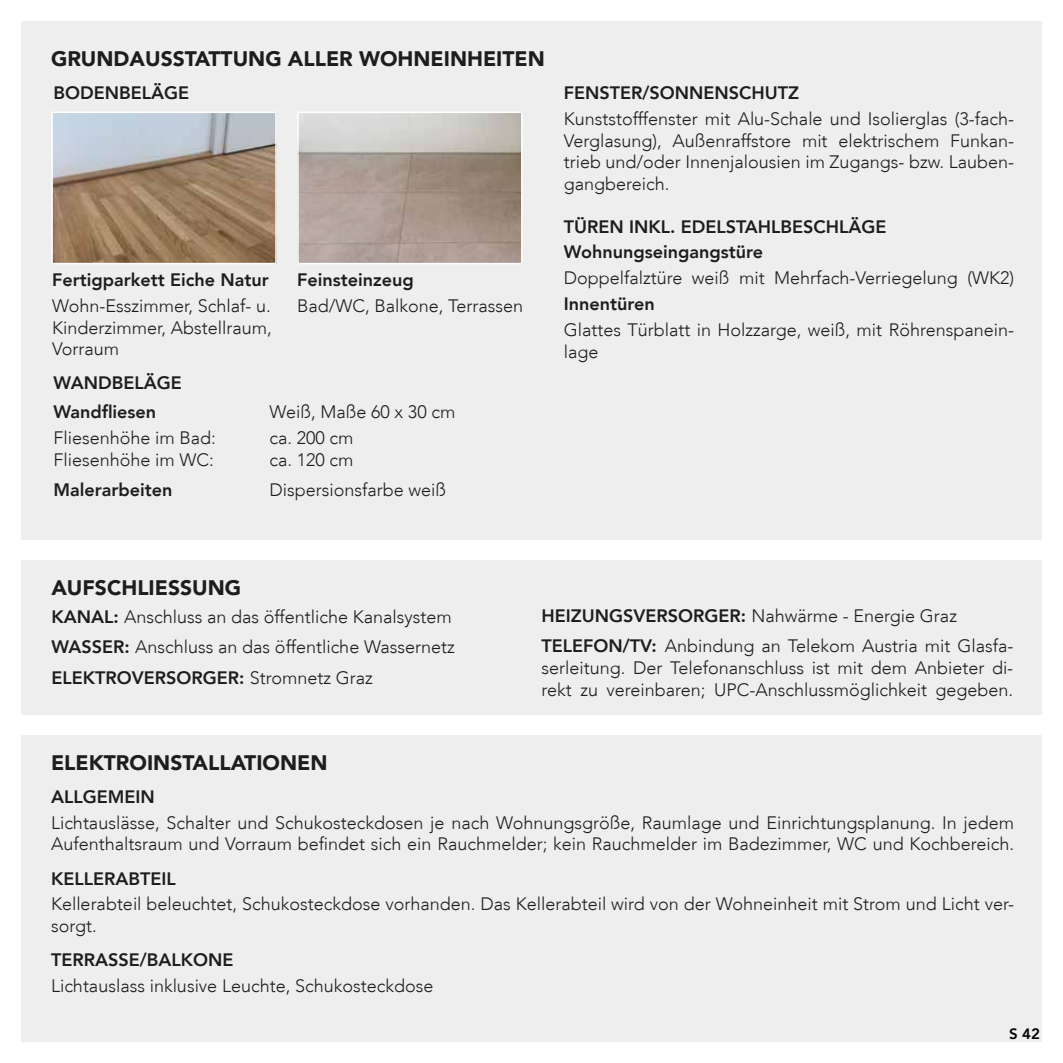
<style>
.page{position:relative;width:1063px;height:1063px;background:#fff}
.page>*{position:absolute;margin:0;border:0;box-sizing:border-box;transform-origin:0 0}
.t1{font:900 21px "Avenir LT";color:#1d1d1b}
.t2{font:300 18px/21.6px "Avenir LT";color:#1d1d1b}
.t3{font:800 18px/25.8px "Avenir LT";color:#1d1d1b}
.t4{font:800 15px "Avenir LT";color:#010101}
.s1{font-weight:800}
</style>
<div class="page">
<div style="left:21px;top:21px;width:1021px;height:519px;background:#eee"></div>
<div style="left:21px;top:561px;width:1021px;height:154px;background:#eee"></div>
<div style="left:21px;top:736px;width:1021px;height:306px;background:#eee"></div>
<img style="left:54px;top:115px;width:220px;height:146px">
<div style="left:51px;top:112px;width:226px;height:152px;border:2px solid #fff"></div>
<img style="left:300px;top:115px;width:220px;height:146px">
<div style="left:297px;top:112px;width:226px;height:152px;border:2px solid #fff"></div>
<p class="t1" style="left:51px;top:51px;width:495px">GRUNDAUSSTATTUNG ALLER WOHNEINHEITEN</p>
<p class="t3" style="left:54px;top:81px;width:137px">BODENBELÄGE</p>
<p class="t3" style="left:52px;top:268px;width:218px">Fertigparkett Eiche Natur</p>
<p class="t2" style="left:52px;top:296px;width:221px;text-align:justify">Wohn-Esszimmer, Schlaf- u.<br>Kinderzimmer, Abstellraum, Vorraum</p>
<p class="t3" style="left:297px;top:268px;width:118px">Feinsteinzeug</p>
<p class="t2" style="left:297px;top:296px;width:228px">Bad/WC, Balkone, Terrassen</p>
<p class="t3" style="left:54px;top:369px;width:130px;line-height:29.7px">WANDBELÄGE<br>Wandfliesen</p>
<p class="t2" style="left:270px;top:403px;width:187px">Weiß, Maße 60 x 30 cm</p>
<p class="t2" style="left:54px;top:429px;width:164px">Fliesenhöhe im Bad:</p>
<p class="t2" style="left:270px;top:429px;width:86px">ca. 200 cm</p>
<p class="t2" style="left:54px;top:450px;width:162px">Fliesenhöhe im WC:</p>
<p class="t2" style="left:270px;top:450px;width:86px">ca. 120 cm</p>
<p class="t3" style="left:54px;top:478px;width:121px">Malerarbeiten</p>
<p class="t2" style="left:270px;top:480px;width:178px">Dispersionsfarbe weiß</p>
<p class="t3" style="left:564px;top:81px;width:237px">FENSTER/SONNENSCHUTZ</p>
<p class="t2" style="left:564px;top:109px;width:452px;text-align:justify">Kunststofffenster mit Alu-Schale und Isolierglas (3-fach-Verglasung), Außenraffstore mit elektrischem Funkan&shy;trieb und/oder Innenjalousien im Zugangs- bzw. Lauben&shy;gangbereich.</p>
<p class="t3" style="left:564px;top:215px;width:324px">TÜREN INKL. EDELSTAHLBESCHLÄGE<br>Wohnungseingangstüre</p>
<p class="t2" style="left:564px;top:269px;width:452px">Doppelfalztüre weiß mit Mehrfach-Verriegelung (WK2)</p>
<p class="t3" style="left:564px;top:292px;width:93px">Innentüren</p>
<p class="t2" style="left:564px;top:320px;width:452px">Glattes Türblatt in Holzzarge, weiß, mit Röhrenspanein&shy;lage</p>
<p class="t1" style="left:51px;top:579px;width:191px">AUFSCHLIESSUNG</p>
<p class="t2" style="left:51px;top:604px;width:405px;line-height:30.2px"><span class="s1">KANAL:</span> Anschluss an das öffentliche Kanalsystem<br><span class="s1">WASSER:</span> Anschluss an das öffentliche Wassernetz<br><span class="s1">ELEKTROVERSORGER:</span> Stromnetz Graz</p>
<p class="t2" style="left:542px;top:602px;width:473px;line-height:30.2px"><span class="s1">HEIZUNGSVERSORGER:</span> Nahwärme - Energie Graz<br><span class="s1">TELEFON/TV:</span> Anbindung an Telekom Austria mit Glasfa-</p>
<p class="t2" style="left:542px;top:658px;width:473px">serleitung. Der Telefonanschluss ist mit dem Anbieter di&shy;rekt zu vereinbaren; UPC-Anschlussmöglichkeit gegeben.</p>
<p class="t1" style="left:51px;top:754px;width:278px">ELEKTROINSTALLATIONEN</p>
<p class="t3" style="left:51px;top:785px;width:105px">ALLGEMEIN</p>
<p class="t2" style="left:51px;top:813px;width:965px">Lichtauslässe, Schalter und Schukosteckdosen je nach Wohnungsgröße, Raumlage und Einrichtungsplanung. In jedem<br>Aufenthaltsraum und Vorraum befindet sich ein Rauchmelder; kein Rauchmelder im Badezimmer, WC und Kochbereich.</p>
<p class="t3" style="left:51px;top:867px;width:126px">KELLERABTEIL</p>
<p class="t2" style="left:51px;top:895px;width:965px">Kellerabteil beleuchtet, Schukosteckdose vorhanden. Das Kellerabteil wird von der Wohneinheit mit Strom und Licht ver&shy;sorgt.</p>
<p class="t3" style="left:51px;top:949px;width:184px">TERRASSE/BALKONE</p>
<p class="t2" style="left:51px;top:977px;width:384px">Lichtauslass inklusive Leuchte, Schukosteckdose</p>
<p class="t4" style="left:1009px;top:1028px;width:32px">S 42</p>
</div>
